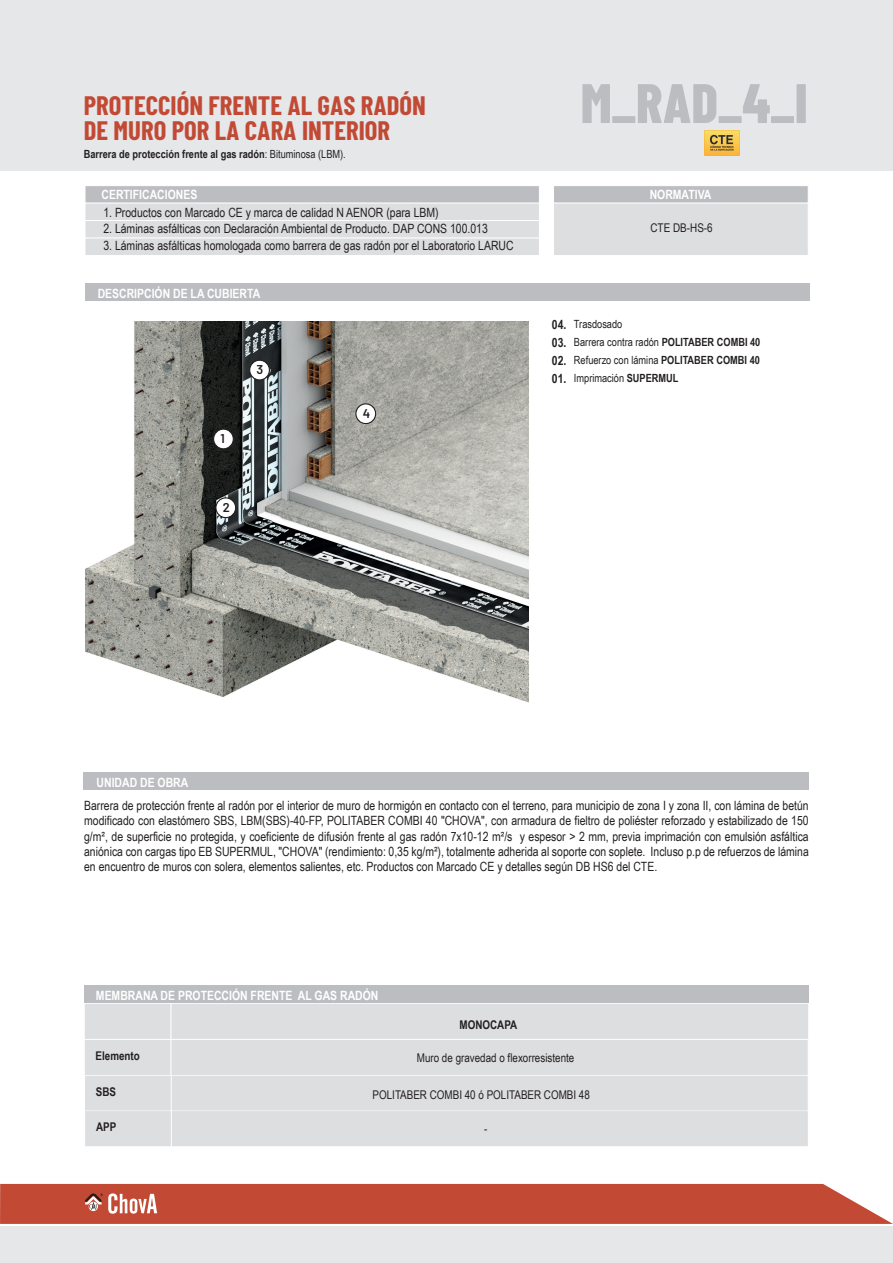
<style>
.page{position:relative;width:893px;height:1263px;background:#fff}
.page>*{position:absolute;margin:0;border:0;box-sizing:border-box;transform-origin:0 0}
.t1{font:800 55.5px "Barlow Condensed";color:#bcbdc0}
.t2{font:700 26.7px/25.5px "Barlow Condensed";color:#c24a35}
.t3{font:12.75px/15.3px "Arial Narrow";color:#231f20;text-align:justify}
.t4{font:700 12.75px "Arial Narrow";color:#fff}
.t5{font:700 12.75px/18px "Arial Narrow";color:#231f20;text-align:justify}
.t6{font:600 12.75px "Barlow";color:#231f20}
.t7{font:12px "Arial Narrow";color:#231f20}
.t8{font:700 12px "Arial Narrow";color:#231f20}
.t9{font:11.25px/18px "Arial Narrow";color:#231f20}
.t10{font:700 11.25px "Arial Narrow";color:#231f20}
.s1{font-weight:400}
.s2{font-weight:700}
</style>
<div class="page">
<div style="left:85px;top:220px;width:455px;height:18px;background:#dddedf;border:1px solid #fff"></div>
<div style="left:0;top:0;width:893px;height:171px;background:#e6e7e9"></div>
<div style="left:85px;top:185px;width:455px;height:18px;background:#bcbdc0;border:1px solid #fff"></div>
<div style="left:85px;top:203px;width:455px;height:18px;background:#dddedf;border:1px solid #fff"></div>
<div style="left:0;top:1227px;width:893px;height:36px;background:#e6e7e9"></div>
<div style="left:553px;top:185px;width:255px;height:18px;background:#bcbdc0;border:1px solid #fff"></div>
<div style="left:553px;top:203px;width:255px;height:53px;background:#dddedf;border:1px solid #fff"></div>
<div style="left:85px;top:284px;width:724px;height:17px;background:#bcbdc0"></div>
<div style="left:84px;top:773px;width:725px;height:17px;background:#bcbdc0"></div>
<img style="left:705px;top:131px;width:34px;height:24px">
<svg style="left:0;top:1184px;width:893px;height:40px;background:#c55440"></svg>
<div style="left:84px;top:986px;width:725px;height:17px;background:#bcbdc0"></div>
<div style="left:84px;top:1003px;width:87px;height:36px;background:#dddedf;border:1px solid #fff"></div>
<div style="left:171px;top:1003px;width:638px;height:36px;background:#dddedf;border:1px solid #fff"></div>
<div style="left:84px;top:1039px;width:87px;height:37px;background:#dddedf;border:1px solid #fff"></div>
<div style="left:171px;top:1039px;width:637px;height:37px;background:#dddedf;border:1px solid #fff"></div>
<div style="left:84px;top:1075px;width:87px;height:36px;background:#dddedf;border:1px solid #fff"></div>
<div style="left:171px;top:1075px;width:637px;height:36px;background:#dddedf;border:1px solid #fff"></div>
<div style="left:84px;top:1110px;width:88px;height:37px;background:#dddedf;border:1px solid #fff"></div>
<div style="left:171px;top:1110px;width:637px;height:37px;background:#dddedf;border:1px solid #fff"></div>
<div style="left:85px;top:238px;width:455px;height:18px;background:#dddedf;border:1px solid #fff"></div>
<img style="left:85px;top:322px;width:443px;height:380px">
<div style="left:214px;top:429px;width:19px;height:20px;background:#fff;border-radius:50%"></div>
<div style="left:213px;top:429px;width:21px;height:20px;border:1px solid #231f20;border-radius:50%"></div>
<div style="left:216px;top:498px;width:20px;height:20px;background:#fff;border-radius:50%"></div>
<div style="left:215px;top:497px;width:21px;height:21px;border:1px solid #231f20;border-radius:50%"></div>
<div style="left:356px;top:404px;width:20px;height:20px;background:#fff;border-radius:50%"></div>
<div style="left:355px;top:403px;width:21px;height:21px;border:1px solid #231f20;border-radius:50%"></div>
<div style="left:250px;top:360px;width:19px;height:20px;background:#fff;border-radius:50%"></div>
<div style="left:249px;top:360px;width:21px;height:20px;border:1px solid #231f20;border-radius:50%"></div>
<h2 class="t2" style="left:84px;top:92px;width:344px">PROTECCIÓN FRENTE AL GAS RADÓN<br>DE MURO POR LA CARA INTERIOR</h2>
<p class="t10" style="left:84px;top:146px;width:263px">Barrera de protección frente al gas radón<span class="s1">: Bituminosa (LBM).</span></p>
<p class="t4" style="left:101px;top:185px;width:97px">CERTIFICACIONES</p>
<p class="t3" style="left:103px;top:204px;width:337px">1. Productos con Marcado CE y marca de calidad N AENOR (para LBM)</p>
<p class="t3" style="left:103px;top:220px;width:386px">2. Láminas asfálticas con Declaración Ambiental de Producto. DAP CONS 100.013</p>
<p class="t3" style="left:103px;top:237px;width:412px">3. Láminas asfálticas homologada como barrera de gas radón por el Laboratorio LARUC</p>
<p class="t4" style="left:98px;top:283px;width:164px">DESCRIPCIÓN DE LA CUBIERTA</p>
<p class="t6" style="left:221px;top:430px;width:6px">1</p>
<p class="t6" style="left:223px;top:499px;width:9px">2</p>
<p class="t6" style="left:257px;top:361px;width:8px">3</p>
<p class="t6" style="left:363px;top:405px;width:9px">4</p>
<h1 class="t1" style="left:581px;top:69px;width:228px">M_RAD_4_I</h1>
<p class="t4" style="left:650px;top:184px;width:63px">NORMATIVA</p>
<p class="t7" style="left:650px;top:219px;width:64px">CTE DB-HS-6</p>
<p class="t5" style="left:552px;top:315px;width:16px">04.<br>03.<br>02.<br>01.</p>
<p class="t9" style="left:574px;top:315px;width:188px">Trasdosado<br>Barrera contra radón <span class="s2">POLITABER COMBI 40<br></span>Refuerzo con lámina <span class="s2">POLITABER COMBI 40<br></span>Imprimación <span class="s2">SUPERMUL</span></p>
<p class="t4" style="left:97px;top:772px;width:93px">UNIDAD DE OBRA</p>
<p class="t3" style="left:84px;top:797px;width:726px">Barrera de protección frente al radón por el interior de muro de hormigón en contacto con el terreno, para municipio de zona I y zona II, con lámina de betún modificado con elastómero SBS, LBM(SBS)-40-FP, POLITABER COMBI 40 "CHOVA", con armadura de fieltro de poliéster reforzado y estabilizado de 150 g/m², de superficie no protegida, y coeficiente de difusión frente al gas radón 7x10-12 m²/s y espesor &gt; 2 mm, previa imprimación con emulsión asfáltica aniónica con cargas tipo EB SUPERMUL, "CHOVA" (rendimiento: 0,35 kg/m²), totalmente adherida al soporte con soplete. Incluso p.p de refuerzos de lámina en encuentro de muros con solera, elementos salientes, etc. Productos con Marcado CE y detalles según DB HS6 del CTE.</p>
<p class="t4" style="left:96px;top:985px;width:284px">MEMBRANA DE PROTECCIÓN FRENTE AL GAS RADÓN</p>
<p class="t8" style="left:459px;top:1015px;width:59px">MONOCAPA</p>
<p class="t8" style="left:96px;top:1047px;width:46px">Elemento</p>
<p class="t7" style="left:417px;top:1049px;width:159px">Muro de gravedad o flexorresistente</p>
<p class="t8" style="left:96px;top:1083px;width:22px">SBS</p>
<p class="t7" style="left:373px;top:1086px;width:219px">POLITABER COMBI 40 ó POLITABER COMBI 48</p>
<p class="t8" style="left:96px;top:1118px;width:22px">APP</p>
<p class="t7" style="left:484px;top:1120px;width:5px">-</p>
</div>
